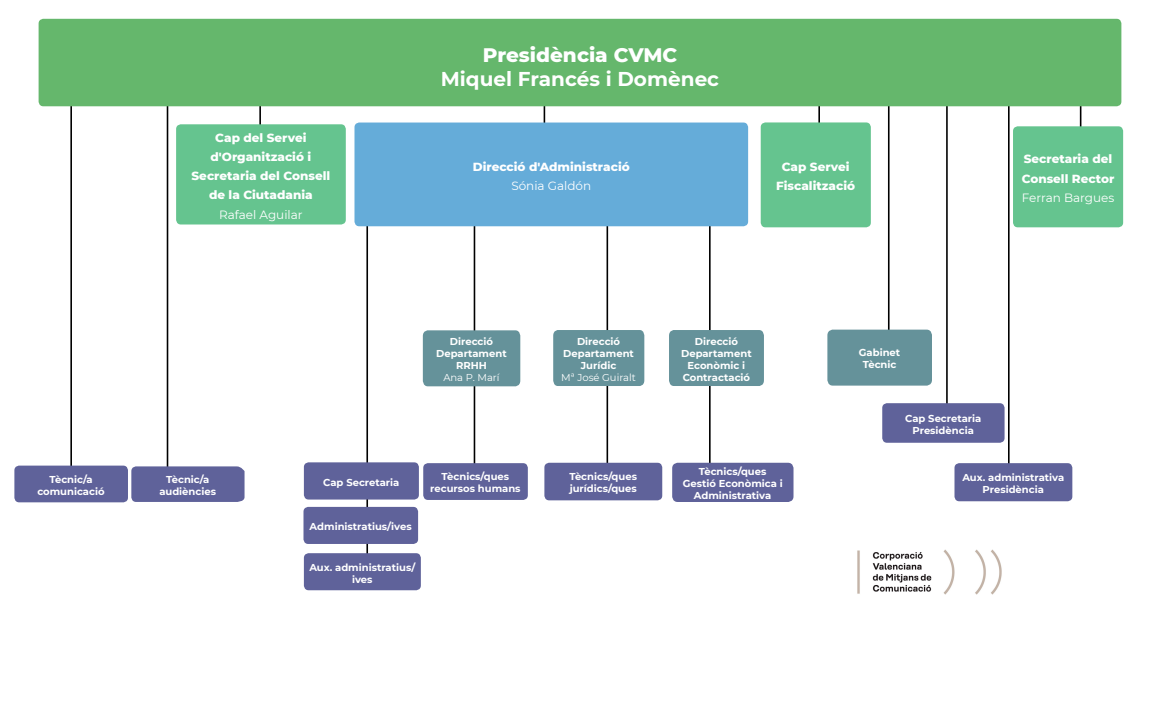
<style>
.page{position:relative;width:1160px;height:720px;background:#fff}
.page>*{position:absolute;margin:0;border:0;box-sizing:border-box;transform-origin:0 0}
.t1{font:700 20px "Montserrat";color:#fff}
.t2{font:800 20px "Montserrat";color:#fff}
.t3{font:800 12px/19.2px "Montserrat";color:#fff;text-align:center}
.t4{font:12px "Montserrat";color:#fff}
.t5{font:700 10px/12px "Montserrat";color:#fff;text-align:center}
.t6{font:10px "Montserrat";color:#fff}
</style>
<div class="page">
<hr style="left:167px;top:41px;width:1px;height:445px;background:#000">
<hr style="left:259px;top:72px;width:2px;height:74px;background:#000">
<hr style="left:1080px;top:84px;width:1px;height:75px;background:#000">
<hr style="left:818px;top:90px;width:2px;height:63px;background:#000">
<hr style="left:544px;top:92px;width:1px;height:71px;background:#000">
<hr style="left:70px;top:68px;width:2px;height:418px;background:#000">
<hr style="left:366px;top:182px;width:2px;height:386px;background:#000">
<hr style="left:474px;top:189px;width:1px;height:291px;background:#000">
<hr style="left:607px;top:189px;width:1px;height:297px;background:#000">
<hr style="left:709px;top:175px;width:2px;height:311px;background:#000">
<hr style="left:888px;top:70px;width:2px;height:282px;background:#000">
<hr style="left:946px;top:101px;width:2px;height:326px;background:#000">
<hr style="left:1008px;top:93px;width:2px;height:384px;background:#000">
<div style="left:39px;top:19px;width:1082px;height:87px;background:#65b76c;border-radius:5px"></div>
<div style="left:176px;top:124px;width:170px;height:101px;background:#65c48f;border-radius:5px"></div>
<div style="left:355px;top:123px;width:393px;height:103px;background:#65acd9;border-radius:5px"></div>
<div style="left:827px;top:330px;width:105px;height:56px;background:#65929a;border-radius:6px"></div>
<div style="left:423px;top:330px;width:97px;height:56px;background:#65929a"></div>
<div style="left:553px;top:330px;width:91px;height:56px;background:#65929a"></div>
<div style="left:669px;top:330px;width:95px;height:56px;background:#65929a"></div>
<div style="left:761px;top:122px;width:110px;height:105px;background:#65c48f;border-radius:5px"></div>
<div style="left:1013px;top:126px;width:110px;height:101px;background:#65c48f;border-radius:5px"></div>
<div style="left:14px;top:466px;width:114px;height:36px;background:#5f629a;border-radius:5px"></div>
<div style="left:304px;top:462px;width:115px;height:38px;background:#5f629a;border-radius:5px"></div>
<div style="left:303px;top:507px;width:115px;height:37px;background:#5f629a;border-radius:5px"></div>
<div style="left:304px;top:553px;width:117px;height:37px;background:#5f629a;border-radius:5px"></div>
<div style="left:423px;top:463px;width:105px;height:37px;background:#5f629a;border-radius:5px"></div>
<div style="left:544px;top:463px;width:118px;height:37px;background:#5f629a;border-radius:5px"></div>
<div style="left:672px;top:463px;width:122px;height:39px;background:#5f629a;border-radius:6px"></div>
<div style="left:882px;top:403px;width:123px;height:40px;background:#5f629a;border-radius:5px"></div>
<div style="left:955px;top:463px;width:117px;height:38px;background:#5f629a;border-radius:5px"></div>
<img style="left:857px;top:549px;width:145px;height:46px">
<div style="left:131px;top:466px;width:114px;height:36px;background:#5f629a"></div>
<p class="t3" style="left:192px;top:127px;width:140px">Cap del Servei d'Organització i<br>Secretaria del Consell de la Ciutadania</p>
<p class="t4" style="left:219px;top:206px;width:85px">Rafael Aguilar</p>
<h1 class="t2" style="left:483px;top:40px;width:196px">Presidència CVMC</h1>
<h1 class="t1" style="left:441px;top:65px;width:280px">Miquel Francés i Domènec</h1>
<p class="t3" style="left:473px;top:156px;width:158px">Direcció d'Administració</p>
<p class="t4" style="left:511px;top:177px;width:81px">Sónia Galdón</p>
<p class="t3" style="left:776px;top:157px;width:80px">Cap Servei<br>Fiscalització</p>
<p class="t3" style="left:1022px;top:149px;width:94px;text-align:left">Secretaria del<br>Consell Rector</p>
<p class="t4" style="left:1022px;top:189px;width:94px">Ferran Bargues</p>
<p class="t5" style="left:436px;top:335px;width:72px">Direcció<br>Departament<br>RRHH</p>
<p class="t6" style="left:443px;top:371px;width:58px">Ana P. Marí</p>
<p class="t5" style="left:563px;top:335px;width:72px">Direcció<br>Departament<br>Jurídic</p>
<p class="t6" style="left:561px;top:370px;width:76px">Mª José Guiralt</p>
<p class="t5" style="left:681px;top:335px;width:72px">Direcció<br>Departament<br>Econòmic i<br>Contractació</p>
<p class="t5" style="left:37px;top:473px;width:69px">Tècnic/a comunicació</p>
<p class="t5" style="left:323px;top:476px;width:78px">Cap Secretaria</p>
<p class="t5" style="left:310px;top:520px;width:104px">Administratius/ives</p>
<p class="t5" style="left:309px;top:561px;width:107px">Aux. administratius/ ives</p>
<p class="t5" style="left:159px;top:473px;width:58px">Tècnic/a audiències</p>
<p class="t5" style="left:430px;top:470px;width:92px">Tècnics/ques recursos humans</p>
<p class="t5" style="left:569px;top:470px;width:69px;text-align:left">Tècnics/ques jurídics/ques</p>
<p class="t5" style="left:683px;top:465px;width:102px">Tècnics/ques<br>Gestió Econòmica i<br>Administrativa</p>
<p class="t5" style="left:859px;top:346px;width:43px">Gabinet<br>Tècnic</p>
<p class="t5" style="left:905px;top:412px;width:78px">Cap Secretaria<br>Presidència</p>
<p class="t5" style="left:962px;top:471px;width:103px">Aux. administrativa<br>Presidència</p>
</div>
